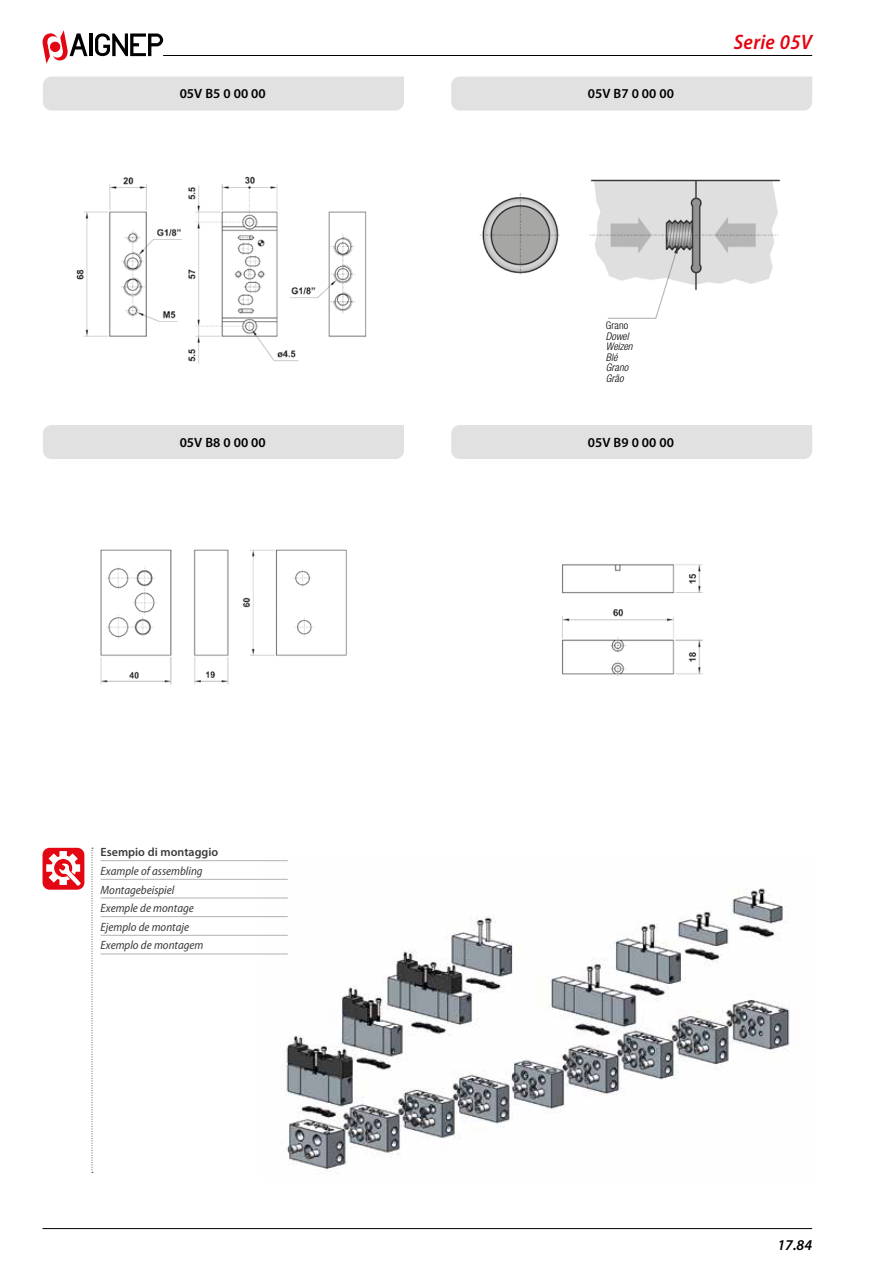
<style>
.page{position:relative;width:893px;height:1263px;background:#fff}
.page>*{position:absolute;margin:0;border:0;box-sizing:border-box;transform-origin:0 0}
.t1{font:italic 600 semi-condensed 21px "Myriad Pro";letter-spacing:.02em;color:#e30613}
.t2{font:italic 600 15px "Myriad Pro";color:#000}
.t3{font:600 13.5px "Myriad Pro";color:#000}
.t4{font:italic semi-condensed 12px/18.6px "Myriad Pro";color:#3c3c3b}
.t5{font:600 12px "Myriad Pro";color:#3c3c3b}
.t6{font:italic 300 condensed 10.5px/10.5px "Helvetica Neue LT Std";color:#000}
.t7{font:300 condensed 10.5px "Helvetica Neue LT Std";color:#000}
</style>
<div class="page">
<hr style="left:90px;top:33px;width:3px;height:23px;background:#000">
<svg style="left:95px;top:33px;width:68px;height:23px"></svg>
<svg style="left:42px;top:30px;width:46px;height:34px"></svg>
<hr style="left:43px;top:1228px;width:769px;height:1px;background:#000">
<hr style="left:163px;top:55px;width:649px;height:1px;background:#000">
<div style="left:43px;top:77px;width:361px;height:34px;background:#e1e1e1"></div>
<img style="left:76px;top:176px;width:291px;height:188px">
<div style="left:451px;top:77px;width:361px;height:34px;background:#e1e1e1"></div>
<img style="left:479px;top:179px;width:301px;height:140px">
<div style="left:600px;top:285px;width:54px;height:31px;background:#fff"></div>
<div style="left:43px;top:425px;width:361px;height:34px;background:#e1e1e1"></div>
<img style="left:100px;top:549px;width:247px;height:136px">
<div style="left:451px;top:425px;width:361px;height:34px;background:#e1e1e1"></div>
<img style="left:562px;top:564px;width:141px;height:112px">
<img style="left:263px;top:861px;width:527px;height:311px">
<div style="left:43px;top:848px;width:41px;height:42px;background:#e30613;border-radius:7px"></div>
<svg style="left:46px;top:851px;width:35px;height:35px"></svg>
<svg style="left:92px;top:848px;width:1px;height:325px"></svg>
<hr style="left:101px;top:860px;width:187px;height:1px;background:#b3b2b2">
<hr style="left:101px;top:879px;width:187px;height:1px;background:#b3b2b2">
<hr style="left:101px;top:898px;width:187px;height:1px;background:#b3b2b2">
<hr style="left:101px;top:916px;width:187px;height:1px;background:#b3b2b2">
<hr style="left:101px;top:935px;width:187px;height:1px;background:#b3b2b2">
<hr style="left:101px;top:954px;width:187px;height:1px;background:#b3b2b2">
<p class="t3" style="left:180px;top:85px;width:88px">05V B5 0 00 00</p>
<p class="t3" style="left:588px;top:85px;width:88px">05V B7 0 00 00</p>
<h1 class="t1" style="left:734px;top:31px;width:80px">Serie 05V</h1>
<p class="t7" style="left:606px;top:319px;width:24px">Grano</p>
<p class="t6" style="left:606px;top:331px;width:28px">Dowel<br>Weizen<br>Blé<br>Grano<br>Grão</p>
<p class="t3" style="left:180px;top:433px;width:88px">05V B8 0 00 00</p>
<p class="t3" style="left:588px;top:433px;width:88px">05V B9 0 00 00</p>
<p class="t5" style="left:101px;top:844px;width:119px">Esempio di montaggio</p>
<p class="t4" style="left:101px;top:862px;width:104px">Example of assembling<br>Montagebeispiel<br>Exemple de montage<br>Ejemplo de montaje<br>Exemplo de montagem</p>
<p class="t2" style="left:777px;top:1235px;width:36px">17.84</p>
</div>
